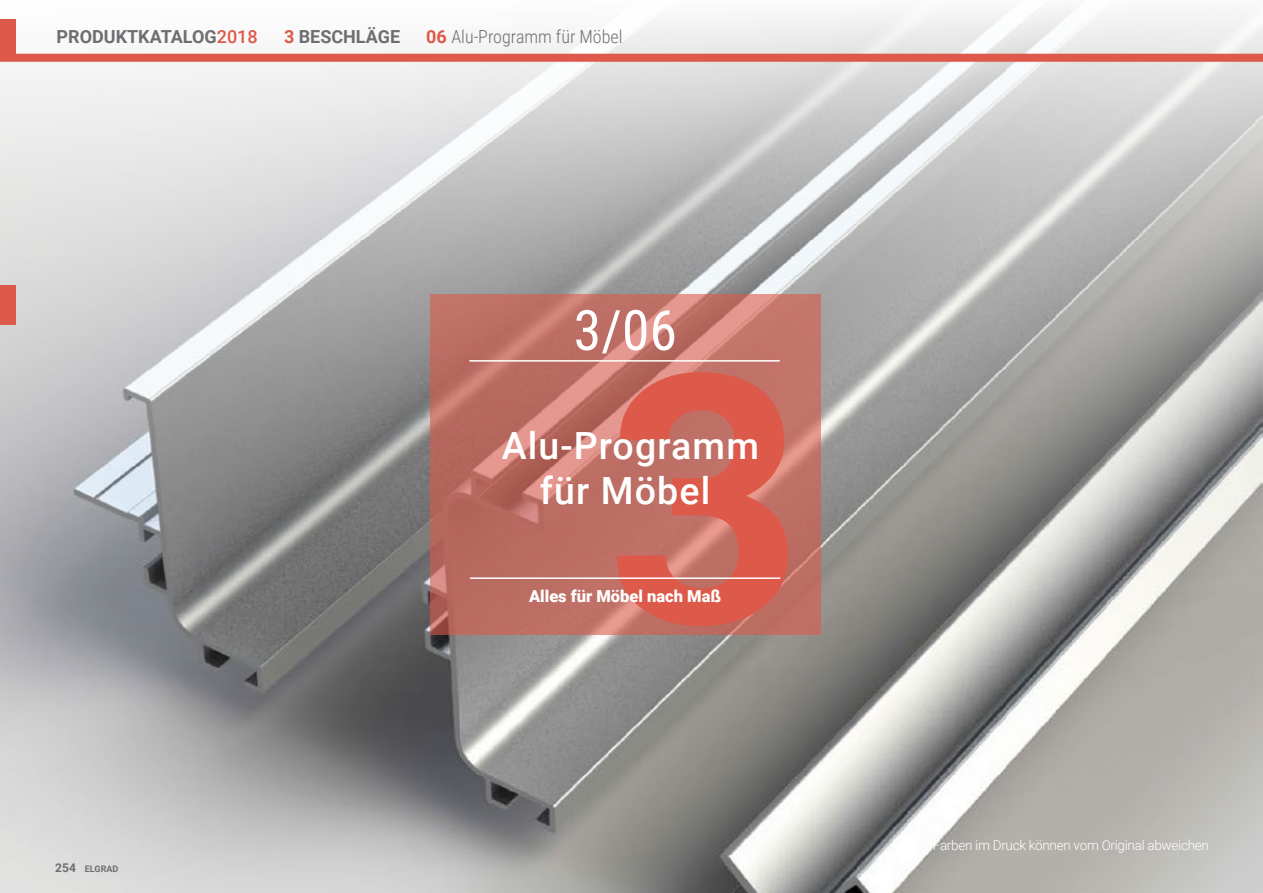
<style>
.page{position:relative;width:1263px;height:893px;background:#fff}
.page>*{position:absolute;margin:0;border:0;box-sizing:border-box;transform-origin:0 0}
.t1{font:55.8px "Roboto Condensed";color:#fff}
.t2{font:500 37.5px/45px "Roboto";letter-spacing:.03em;color:#fff;text-align:center}
.t3{font:700 18px "Roboto";color:#6d6e71}
.t4{font:300 18px "Roboto Condensed";color:#6d6e71}
.t5{font:900 16.5px "Roboto";color:#fff}
.t6{font:300 13.5px "Roboto";letter-spacing:-.02em;color:#fff}
.t7{font:700 9px "Roboto";color:#6d6e71}
.s1{font-weight:500;color:#dd5949}
.s2{color:#dd5949}
.s3{font-family:"Roboto";font-weight:700;color:#dd5949}
.s4{font-size:12px}
</style>
<div class="page">
<img style="left:0;top:8px;width:1263px;height:885px">
<svg style="left:430px;top:294px;width:390px;height:340px;background:#c07168"></svg>
<svg style="left:617px;top:372px;width:171px;height:254px;background:#d06659"></svg>
<hr style="left:469px;top:360px;width:311px;height:2px;background:#fff">
<hr style="left:470px;top:577px;width:310px;height:2px;background:#fff">
<div style="left:0;top:20px;width:16px;height:41px;background:#dd5949"></div>
<div style="left:0;top:54px;width:1263px;height:8px;background:#dd5949"></div>
<div style="left:0;top:285px;width:16px;height:40px;background:#dd5949"></div>
<h3 class="t3" style="left:57px;top:24px;width:203px">PRODUKTKATALOG<span class="s1">2018</span></h3>
<h3 class="t3" style="left:284px;top:24px;width:117px"><span class="s2">3</span> BESCHLÄGE</h3>
<h3 class="t4" style="left:426px;top:24px;width:198px"><span class="s3">06</span> Alu-Programm für Möbel</h3>
<h1 class="t1" style="left:574px;top:291px;width:105px">3/06</h1>
<h2 class="t2" style="left:502px;top:422px;width:259px">Alu-Programm für Möbel</h2>
<p class="t7" style="left:55px;top:862px;width:65px"><span class="s4">254</span> ELGRAD</p>
<p class="t5" style="left:529px;top:585px;width:194px">Alles für Möbel nach Maß</p>
<p class="t6" style="left:924px;top:836px;width:286px">* Farben im Druck können vom Original abweichen</p>
</div>
